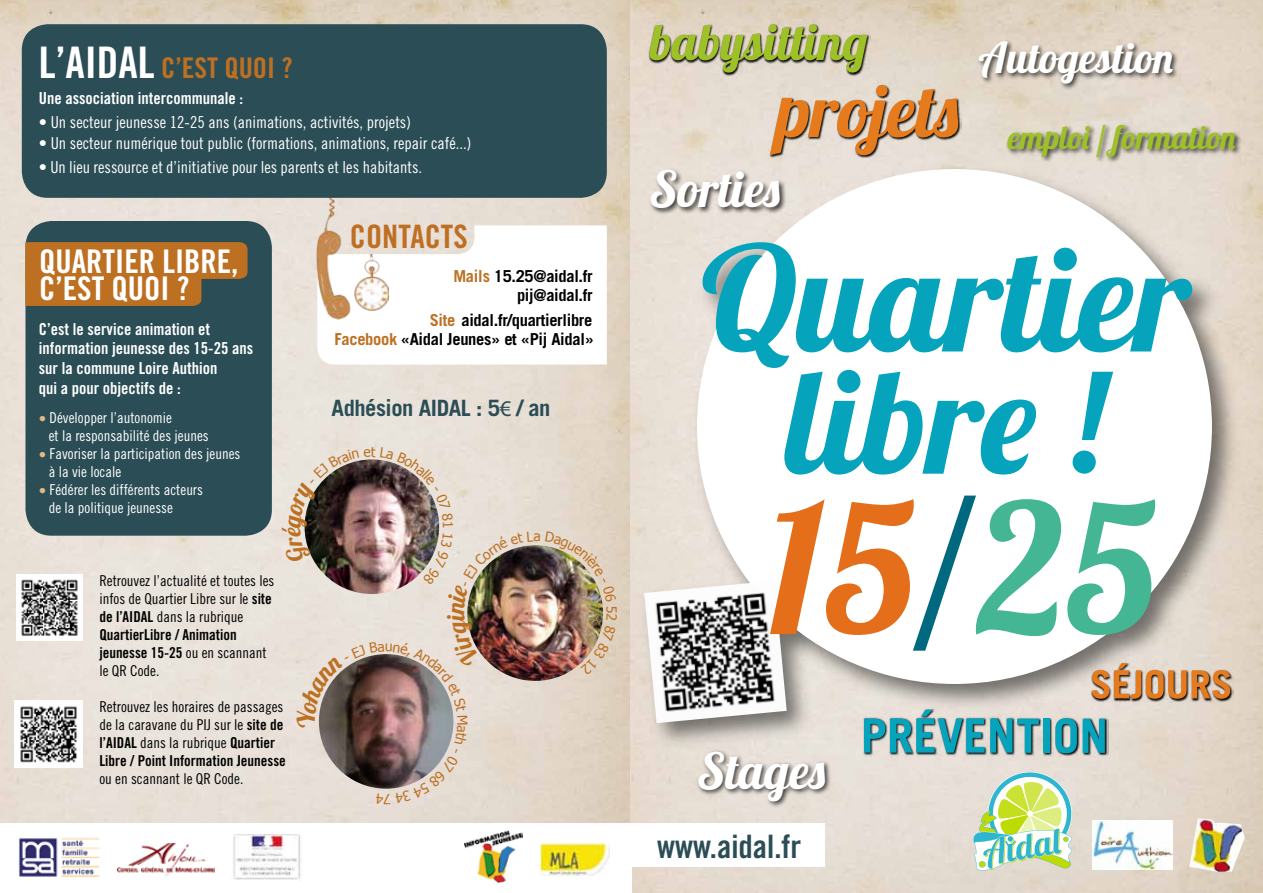
<style>
.page{position:relative;width:1263px;height:893px;background:#fff}
.page>*{position:absolute;margin:0;border:0;box-sizing:border-box;transform-origin:0 0}
.t1{font:180.15px "Lobster 1.4";color:#e46e1a}
.t2{font:145.65px/122.2px "Lobster 1.4";color:#05a3bc;text-align:center}
.t3{font:49.8px "Lobster 1.4";color:#fff}
.t4{font:42.45px "Lobster 1.4";color:#fff}
.t5{font:32.55px/27px "Trade Gothic Bold Cond Twenty";color:#fff}
.t6{font:32.25px "Lobster 1.4";color:#9dc127}
.t7{font:32.25px "Trade Gothic Bold Cond Twenty";color:#2b4d55}
.t8{font:32.25px "Trade Gothic Bold Cond Twenty";color:#be6f24}
.t9{font:28.5px "Trade Gothic Bold Cond Twenty";color:#bd7022}
.t10{font:700 22.5px "Trade Gothic";letter-spacing:-.02em;color:#2b4d55}
.t11{font:16.5px "Trade Gothic Cond Eighteen";color:#fff}
.t12{font:16.5px/19.8px "Trade Gothic Bold Cond Twenty";color:#fff}
.t13{font:700 16.5px/19.8px "Trade Gothic";letter-spacing:-.02em;color:#000;text-align:right}
.t14{font:15px/18px "Trade Gothic Cond Eighteen";color:#000}
.t15{font:15px/18px "Trade Gothic Cond Eighteen";color:#fff}
.t16{font:15px/18px "Trade Gothic Bold Cond Twenty";color:#000}
.s1{font-size:43.5px;color:#fff}
.s2{color:#e1b887}
.s3{font-family:"Trade Gothic Bold Cond Twenty"}
.s4{font-family:"Trade Gothic Cond Eighteen"}
.s5{color:#bd7022}
.s6{font-family:"Myriad Pro";font-weight:400}
.s7{font-family:"Trade Gothic";font-weight:300;font-size:208.95px;color:#00687f}
.s8{color:#45b694}
</style>
<div class="page">
<img style="left:0;top:0;width:1263px;height:893px">
<img style="left:632px;top:157px;width:613px;height:599px">
<div style="left:697px;top:169px;width:515px;height:515px;background:#fff;border-radius:50%"></div>
<img style="left:644px;top:581px;width:143px;height:142px">
<img style="left:1189px;top:818px;width:56px;height:54px">
<img style="left:1093px;top:820px;width:79px;height:50px">
<svg style="left:972px;top:768px;width:105px;height:103px"></svg>
<img style="left:648px;top:23px;width:223px;height:53px">
<svg style="left:649px;top:24px;width:218px;height:49px;background:#b3ba79"></svg>
<img style="left:1090px;top:661px;width:144px;height:41px">
<svg style="left:1091px;top:663px;width:95px;height:36px;background:#cfa075"></svg>
<svg style="left:1192px;top:670px;width:38px;height:29px"></svg>
<img style="left:768px;top:83px;width:194px;height:76px">
<svg style="left:770px;top:85px;width:188px;height:70px;background:#d5aa83"></svg>
<img style="left:862px;top:708px;width:246px;height:49px">
<svg style="left:864px;top:710px;width:120px;height:43px;background:#75b4bb"></svg>
<svg style="left:990px;top:718px;width:49px;height:35px;background:#5da9b3"></svg>
<div style="left:1043px;top:719px;width:7px;height:34px;background:#05a3bc"></div>
<svg style="left:1055px;top:718px;width:50px;height:35px;background:#4aa5b1"></svg>
<img style="left:1003px;top:117px;width:241px;height:49px">
<img style="left:693px;top:741px;width:141px;height:69px">
<img style="left:645px;top:159px;width:143px;height:69px">
<img style="left:974px;top:31px;width:208px;height:61px">
<div style="left:631px;top:823px;width:194px;height:44px;background:#fff"></div>
<div style="left:0;top:823px;width:631px;height:70px;background:#fff"></div>
<img style="left:19px;top:837px;width:81px;height:40px">
<img style="left:117px;top:844px;width:98px;height:33px">
<img style="left:231px;top:835px;width:70px;height:46px">
<img style="left:541px;top:843px;width:69px;height:32px">
<img style="left:465px;top:830px;width:58px;height:53px">
<div style="left:25px;top:221px;width:247px;height:315px;background:#2b4d55;border-radius:26px"></div>
<svg style="left:25px;top:242px;width:223px;height:64px;background:#af6c27"></svg>
<svg style="left:317px;top:225px;width:290px;height:140px"></svg>
<img style="left:311px;top:198px;width:44px;height:123px">
<img style="left:355px;top:254px;width:33px;height:57px">
<div style="left:22px;top:24px;width:585px;height:174px;background:#2b4d55;border-radius:26px"></div>
<img style="left:16px;top:574px;width:67px;height:66px">
<img style="left:15px;top:700px;width:68px;height:68px">
<img style="left:282px;top:447px;width:335px;height:357px">
<h3 class="t9" style="left:39px;top:51px;width:255px"><span class="s1">L’AIDAL</span> C’EST QUOI ?</h3>
<p class="t12" style="left:39px;top:88px;width:206px">Une association intercommunale :</p>
<p class="t11" style="left:39px;top:112px;width:374px">• Un secteur jeunesse 12-25 ans (animations, activités, projets)</p>
<p class="t11" style="left:39px;top:133px;width:434px">• Un secteur numérique tout public (formations, animations, repair café...)</p>
<p class="t11" style="left:39px;top:157px;width:385px">• Un lieu ressource et d’initiative pour les parents et les habitants.</p>
<h3 class="t5" style="left:39px;top:248px;width:201px">QUARTIER LIBRE,<br>C’EST QUOI ?</h3>
<p class="t12" style="left:39px;top:319px;width:216px">C’est le service animation et information jeunesse des 15-25 ans sur la commune Loire Authion<br>qui a pour objectifs de :</p>
<p class="t15" style="left:49px;top:408px;width:161px;text-indent:-10px"><span class="s2">•</span> Développer l’autonomie<br>et la responsabilité des jeunes</p>
<p class="t15" style="left:49px;top:444px;width:193px;text-indent:-10px"><span class="s2">•</span> Favoriser la participation des jeunes à la vie locale</p>
<p class="t15" style="left:49px;top:480px;width:156px;text-indent:-10px"><span class="s2">•</span> Fédérer les différents acteurs de la politique jeunesse</p>
<p class="t14" style="left:99px;top:572px;width:176px">Retrouvez l’actualité et toutes les infos de Quartier Libre sur le <span class="s3">site de l’AIDAL</span> dans la rubrique</p>
<p class="t16" style="left:99px;top:626px;width:169px">QuartierLibre / Animation jeunesse 15-25 <span class="s4">ou en scannant</span></p>
<p class="t14" style="left:99px;top:662px;width:61px">le QR Code.</p>
<p class="t14" style="left:99px;top:698px;width:186px">Retrouvez les horaires de passages de la caravane du PIJ sur le <span class="s3">site de</span></p>
<p class="t16" style="left:99px;top:734px;width:188px">l’AIDAL <span class="s4">dans la rubrique</span> Quartier<br>Libre / Point Information Jeunesse</p>
<p class="t14" style="left:99px;top:770px;width:146px">ou en scannant le QR Code.</p>
<h3 class="t8" style="left:350px;top:217px;width:119px">CONTACTS</h3>
<p class="t13" style="left:453px;top:265px;width:141px"><span class="s5">Mails</span> 15.25@aidal.fr pij@aidal.fr</p>
<p class="t13" style="left:334px;top:309px;width:261px"><span class="s5">Site</span> aidal.fr/quartierlibre<br><span class="s5">Facebook</span> «Aidal Jeunes» et «Pij Aidal»</p>
<h3 class="t10" style="left:332px;top:394px;width:220px">Adhésion AIDAL : 5<span class="s6">€</span> / an</h3>
<h3 class="t4" style="left:979px;top:30px;width:196px">Autogestion</h3>
<h3 class="t3" style="left:649px;top:157px;width:132px">Sorties</h3>
<h3 class="t6" style="left:1008px;top:117px;width:229px">emploi / formation</h3>
<h2 class="t2" style="left:700px;top:236px;width:492px">Quartier libre !</h2>
<h1 class="t1" style="left:766px;top:454px;width:393px">15<span class="s7">/</span><span class="s8">25</span></h1>
<h3 class="t3" style="left:697px;top:739px;width:130px">Stages</h3>
<h3 class="t7" style="left:657px;top:827px;width:146px">www.aidal.fr</h3>
</div>
